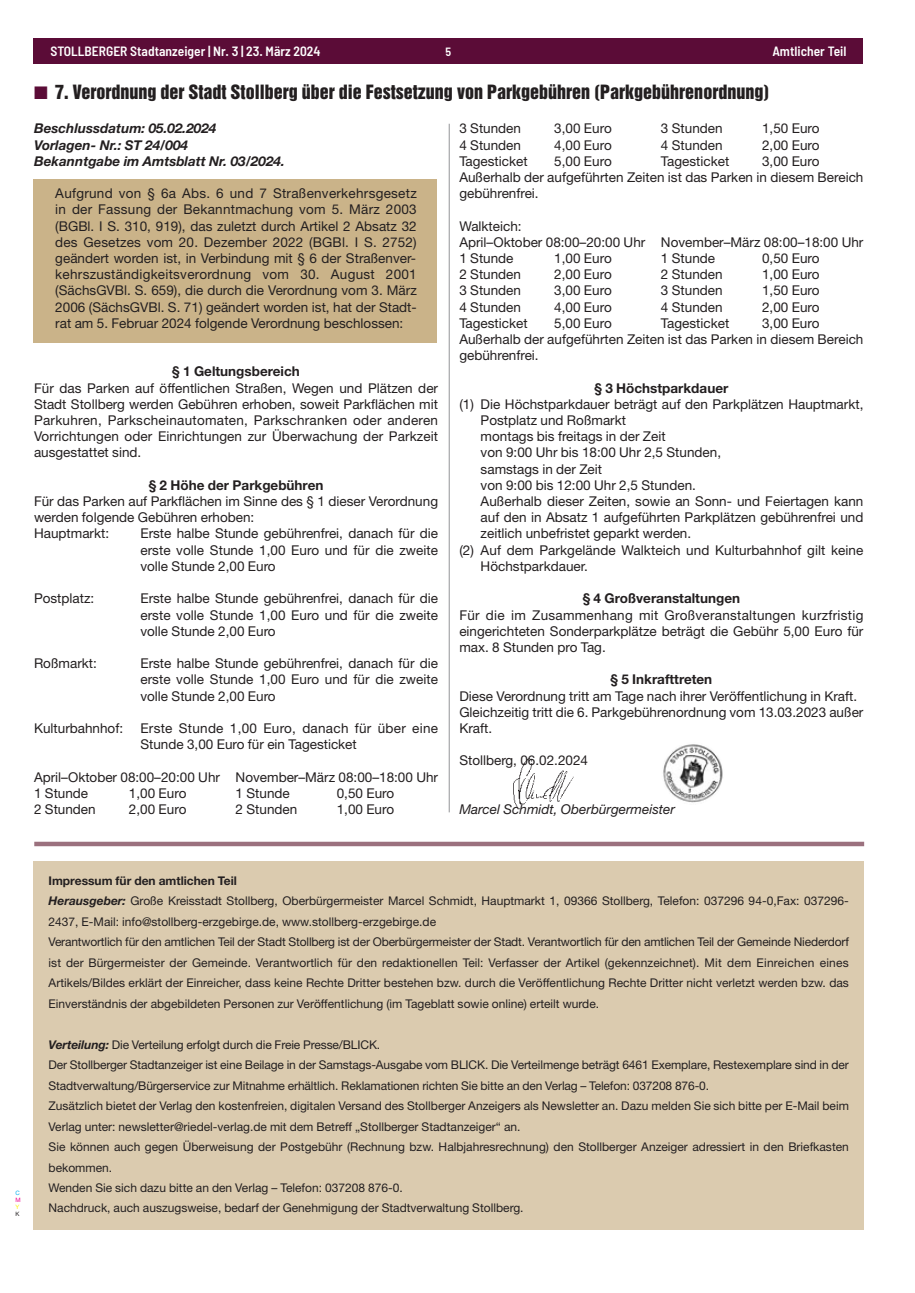
<style>
.page{position:relative;width:915px;height:1293px;background:#fff}
.page>*{position:absolute;margin:0;border:0;box-sizing:border-box;transform-origin:0 0}
.t1{font:18px "Helvetica Inserat";color:#231f20}
.t2{font:13.5px/16.2px "Helvetica Neue";color:#231f20;text-align:justify}
.t3{font:700 13.5px "Helvetica Neue";color:#231f20}
.t4{font:italic 700 13.5px/16.2px "Helvetica Neue";color:#231f20}
.t5{font:13.5px/16.2px "Helvetica Neue";letter-spacing:.02em;color:#231f20}
.t6{font:600 semi-condensed 13.5px "Barlow";color:#fff}
.t7{font:italic 13.5px "Helvetica Neue";color:#231f20}
.t8{font:12px/20.4px "Helvetica Neue";color:#231f20}
.t9{font:600 semi-condensed 12px "Barlow";color:#fff}
.t10{font:6px "Helvetica Neue";color:#00aeef}
.t11{font:6px "Helvetica Neue";color:#ed028c}
.t12{font:6px "Helvetica Neue";color:#fff101}
.t13{font:6px "Helvetica Neue";color:#231f20}
.s1{color:#5b0c37}
.s2{font-weight:700}
.s3{font-weight:700;font-style:italic}
</style>
<div class="page">
<div style="left:34px;top:180px;width:403px;height:163px;background:#cab389"></div>
<div style="left:34px;top:38px;width:829px;height:26px;background:#5b0c37"></div>
<hr style="left:448px;top:124px;width:1px;height:688px;background:#939598">
<img style="left:513px;top:758px;width:61px;height:52px">
<img style="left:661px;top:742px;width:63px;height:62px;border-radius:50%">
<div style="left:34px;top:841px;width:829px;height:5px;background:#9b717e"></div>
<div style="left:34px;top:861px;width:829px;height:369px;background:#dbcbaf"></div>
<p class="t6" style="left:51px;top:46px;width:271px">STOLLBERGER Stadtanzeiger | Nr. 3 | 23. März 2024</p>
<p class="t9" style="left:445px;top:47px;width:7px">5</p>
<p class="t6" style="left:772px;top:46px;width:75px">Amtlicher Teil</p>
<h1 class="t1" style="left:34px;top:84px;width:736px"><span class="s1">■</span> 7. Verordnung der Stadt Stollberg über die Festsetzung von Parkgebühren (Parkgebührenordnung)</h1>
<p class="t4" style="left:34px;top:122px;width:252px">Beschlussdatum: 05.02.2024<br>Vorlagen- Nr.: ST 24/004<br>Bekanntgabe im Amtsblatt Nr. 03/2024.</p>
<p class="t2" style="left:55px;top:186px;width:363px">Aufgrund von § 6a Abs. 6 und 7 Straßenverkehrsgesetz in der Fassung der Bekanntmachung vom 5. März 2003 (BGBl. I S. 310, 919), das zuletzt durch Artikel 2 Absatz 32 des Gesetzes vom 20. Dezember 2022 (BGBl. I S. 2752) geändert worden ist, in Verbindung mit § 6 der Straßenver&shy;kehrszuständigkeitsverordnung vom 30. August 2001 (SächsGVBl. S. 659), die durch die Verordnung vom 3. März 2006 (SächsGVBl. S. 71) geändert worden ist, hat der Stadt&shy;rat am 5. Februar 2024 folgende Verordnung beschlossen:</p>
<p class="t3" style="left:172px;top:366px;width:129px">§ 1 Geltungsbereich</p>
<p class="t2" style="left:34px;top:381px;width:405px">Für das Parken auf öffentlichen Straßen, Wegen und Plätzen der Stadt Stollberg werden Gebühren erhoben, soweit Parkflächen mit Parkuhren, Parkscheinautomaten, Parkschranken oder anderen Vorrichtungen oder Einrichtungen zur Überwachung der Parkzeit ausgestattet sind.</p>
<p class="t3" style="left:149px;top:479px;width:176px">§ 2 Höhe der Parkgebühren</p>
<p class="t2" style="left:34px;top:494px;width:405px;text-align:left">Für das Parken auf Parkflächen im Sinne des § 1 dieser Verordnung werden folgende Gebühren erhoben:<br>Hauptmarkt:</p>
<p class="t2" style="left:140px;top:526px;width:299px">Erste halbe Stunde gebührenfrei, danach für die erste volle Stunde 1,00 Euro und für die zweite volle Stunde 2,00 Euro</p>
<p class="t2" style="left:34px;top:591px;width:62px">Postplatz:</p>
<p class="t2" style="left:140px;top:591px;width:299px">Erste halbe Stunde gebührenfrei, danach für die erste volle Stunde 1,00 Euro und für die zweite volle Stunde 2,00 Euro</p>
<p class="t2" style="left:34px;top:656px;width:64px">Roßmarkt:</p>
<p class="t2" style="left:140px;top:656px;width:299px">Erste halbe Stunde gebührenfrei, danach für die erste volle Stunde 1,00 Euro und für die zweite volle Stunde 2,00 Euro</p>
<p class="t2" style="left:34px;top:721px;width:91px">Kulturbahnhof:</p>
<p class="t5" style="left:140px;top:721px;width:299px">Erste Stunde 1,00 Euro, danach für über eine<br>Stunde 3,00 Euro für ein Tagesticket</p>
<p class="t2" style="left:34px;top:769px;width:405px">April–Oktober 08:00–20:00 Uhr November–März 08:00–18:00 Uhr<br>1 Stunde</p>
<p class="t2" style="left:129px;top:786px;width:59px">1,00 Euro</p>
<p class="t2" style="left:235px;top:786px;width:56px">1 Stunde</p>
<p class="t2" style="left:336px;top:786px;width:59px">0,50 Euro</p>
<p class="t2" style="left:34px;top:802px;width:63px">2 Stunden</p>
<p class="t2" style="left:129px;top:802px;width:59px">2,00 Euro</p>
<p class="t2" style="left:235px;top:802px;width:63px">2 Stunden</p>
<p class="t2" style="left:336px;top:802px;width:59px">1,00 Euro</p>
<p class="t2" style="left:459px;top:121px;width:63px">3 Stunden</p>
<p class="t2" style="left:554px;top:121px;width:59px">3,00 Euro</p>
<p class="t2" style="left:660px;top:121px;width:63px">3 Stunden</p>
<p class="t2" style="left:761px;top:121px;width:59px">1,50 Euro</p>
<p class="t2" style="left:459px;top:138px;width:63px">4 Stunden</p>
<p class="t2" style="left:554px;top:138px;width:59px">4,00 Euro</p>
<p class="t2" style="left:660px;top:138px;width:63px">4 Stunden</p>
<p class="t2" style="left:761px;top:138px;width:59px">2,00 Euro</p>
<p class="t2" style="left:459px;top:154px;width:70px">Tagesticket</p>
<p class="t2" style="left:554px;top:154px;width:59px">5,00 Euro</p>
<p class="t2" style="left:660px;top:154px;width:70px">Tagesticket</p>
<p class="t2" style="left:459px;top:154px;width:405px;text-align:left;text-indent:302px">3,00 Euro<br>Außerhalb der aufgeführten Zeiten ist das Parken in diesem Bereich gebührenfrei.</p>
<p class="t2" style="left:459px;top:219px;width:405px;text-align:left">Walkteich:<br>April–Oktober 08:00–20:00 Uhr November–März 08:00–18:00 Uhr<br>1 Stunde</p>
<p class="t2" style="left:554px;top:251px;width:59px">1,00 Euro</p>
<p class="t2" style="left:660px;top:251px;width:56px">1 Stunde</p>
<p class="t2" style="left:761px;top:251px;width:59px">0,50 Euro</p>
<p class="t2" style="left:459px;top:267px;width:63px">2 Stunden</p>
<p class="t2" style="left:554px;top:267px;width:59px">2,00 Euro</p>
<p class="t2" style="left:660px;top:267px;width:63px">2 Stunden</p>
<p class="t2" style="left:761px;top:267px;width:59px">1,00 Euro</p>
<p class="t2" style="left:459px;top:283px;width:63px">3 Stunden</p>
<p class="t2" style="left:554px;top:283px;width:59px">3,00 Euro</p>
<p class="t2" style="left:660px;top:283px;width:63px">3 Stunden</p>
<p class="t2" style="left:761px;top:283px;width:59px">1,50 Euro</p>
<p class="t2" style="left:459px;top:300px;width:63px">4 Stunden</p>
<p class="t2" style="left:554px;top:300px;width:59px">4,00 Euro</p>
<p class="t2" style="left:660px;top:300px;width:63px">4 Stunden</p>
<p class="t2" style="left:761px;top:300px;width:59px">2,00 Euro</p>
<p class="t2" style="left:459px;top:316px;width:70px">Tagesticket</p>
<p class="t2" style="left:554px;top:316px;width:59px">5,00 Euro</p>
<p class="t2" style="left:660px;top:316px;width:70px">Tagesticket</p>
<p class="t2" style="left:459px;top:316px;width:405px;text-align:left;text-indent:302px">3,00 Euro<br>Außerhalb der aufgeführten Zeiten ist das Parken in diesem Bereich gebührenfrei.</p>
<p class="t3" style="left:594px;top:382px;width:135px">§ 3 Höchstparkdauer</p>
<p class="t2" style="left:459px;top:397px;width:405px">(1) Die Höchstparkdauer beträgt auf den Parkplätzen Hauptmarkt,</p>
<p class="t2" style="left:480px;top:413px;width:147px">Postplatz und Roßmarkt</p>
<p class="t2" style="left:480px;top:429px;width:186px">montags bis freitags in der Zeit</p>
<p class="t2" style="left:480px;top:445px;width:242px">von 9:00 Uhr bis 18:00 Uhr 2,5 Stunden,</p>
<p class="t2" style="left:480px;top:462px;width:123px">samstags in der Zeit</p>
<p class="t2" style="left:480px;top:478px;width:217px">von 9:00 bis 12:00 Uhr 2,5 Stunden.</p>
<p class="t2" style="left:480px;top:494px;width:384px">Außerhalb dieser Zeiten, sowie an Sonn- und Feiertagen kann</p>
<p class="t2" style="left:480px;top:510px;width:384px">auf den in Absatz 1 aufgeführten Parkplätzen gebührenfrei und</p>
<p class="t2" style="left:480px;top:526px;width:212px">zeitlich unbefristet geparkt werden.</p>
<p class="t2" style="left:459px;top:543px;width:405px">(2) Auf dem Parkgelände Walkteich und Kulturbahnhof gilt keine</p>
<p class="t2" style="left:480px;top:559px;width:109px">Höchstparkdauer.</p>
<p class="t3" style="left:582px;top:593px;width:159px">§ 4 Großveranstaltungen</p>
<p class="t2" style="left:459px;top:607px;width:405px">Für die im Zusammenhang mit Großveranstaltungen kurzfristig eingerichteten Sonderparkplätze beträgt die Gebühr 5,00 Euro für max. 8 Stunden pro Tag.</p>
<p class="t3" style="left:610px;top:674px;width:103px">§ 5 Inkrafttreten</p>
<p class="t2" style="left:459px;top:688px;width:405px;text-align:left">Diese Verordnung tritt am Tage nach ihrer Veröffentlichung in Kraft.<br>Gleichzeitig tritt die 6. Parkgebührenordnung vom 13.03.2023 außer<br>Kraft.</p>
<p class="t2" style="left:459px;top:753px;width:130px">Stollberg, 06.02.2024</p>
<p class="t7" style="left:459px;top:804px;width:217px">Marcel Schmidt, Oberbürgermeister</p>
<p class="t10" style="left:16px;top:1189px;width:6px">C</p>
<p class="t11" style="left:16px;top:1197px;width:7px">M</p>
<p class="t12" style="left:16px;top:1204px;width:5px">Y</p>
<p class="t13" style="left:16px;top:1211px;width:6px">K</p>
<p class="t8" style="left:49px;top:871px;width:801px"><span class="s2">Impressum für den amtlichen Teil<br></span><span class="s3">Herausgeber:</span> Große Kreisstadt Stollberg, Oberbürgermeister Marcel Schmidt, Hauptmarkt 1, 09366 Stollberg, Telefon: 037296 94-0,Fax: 037296- 2437, E-Mail: info@stollberg-erzgebirge.de, www.stollberg-erzgebirge.de<br>Verantwortlich für den amtlichen Teil der Stadt Stollberg ist der Oberbürgermeister der Stadt. Verantwortlich für den amtlichen Teil der Gemeinde Niederdorf ist der Bürgermeister der Gemeinde. Verantwortlich für den redaktionellen Teil: Verfasser der Artikel (gekennzeichnet). Mit dem Einreichen eines Artikels/Bildes erklärt der Einreicher, dass keine Rechte Dritter bestehen bzw. durch die Veröffentlichung Rechte Dritter nicht verletzt werden bzw. das Einverständnis der abgebildeten Personen zur Veröffentlichung (im Tageblatt sowie online) erteilt wurde.</p>
<p class="t8" style="left:49px;top:1035px;width:801px"><span class="s3">Verteilung:</span> Die Verteilung erfolgt durch die Freie Presse/BLICK.<br>Der Stollberger Stadtanzeiger ist eine Beilage in der Samstags-Ausgabe vom BLICK. Die Verteilmenge beträgt 6461 Exemplare, Restexemplare sind in der Stadtverwaltung/Bürgerservice zur Mitnahme erhältlich. Reklamationen richten Sie bitte an den Verlag – Telefon: 037208 876-0.<br>Zusätzlich bietet der Verlag den kosten freien, digitalen Versand des Stollberger Anzeigers als Newsletter an. Dazu melden Sie sich bitte per E-Mail beim Verlag unter: newsletter@riedel-verlag.de mit dem Betreff „Stollberger Stadtanzeiger“ an.<br>Sie können auch gegen Überweisung der Postgebühr (Rechnung bzw. Halbjahresrechnung) den Stollberger Anzeiger adressiert in den Brief kasten bekommen.<br>Wenden Sie sich dazu bitte an den Verlag – Telefon: 037208 876-0.<br>Nachdruck, auch auszugsweise, bedarf der Genehmigung der Stadtverwaltung Stollberg.</p>
</div>
